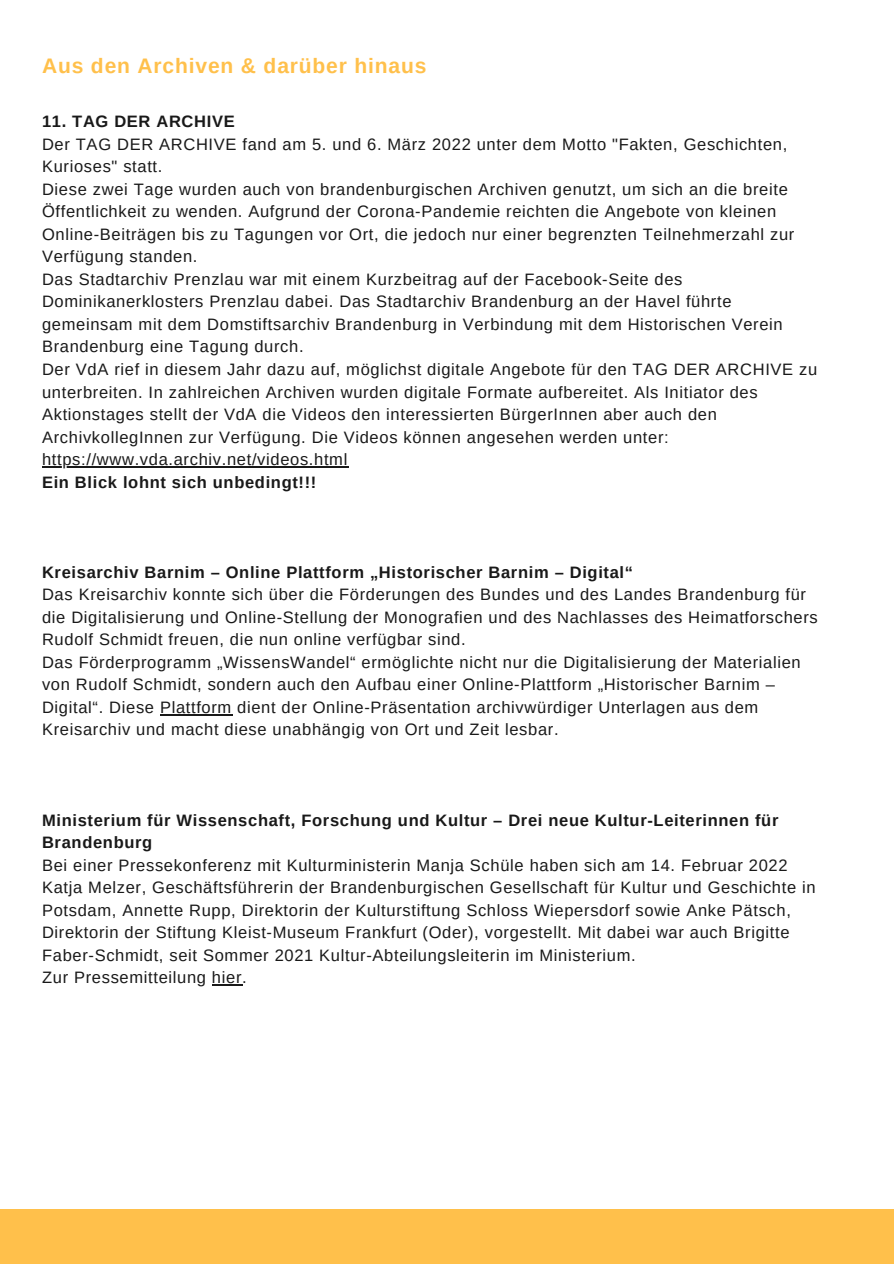
<style>
.page{position:relative;width:894px;height:1264px;background:#fff}
.page>*{position:absolute;margin:0;border:0;box-sizing:border-box;transform-origin:0 0}
.t1{font:700 21px "Arimo";letter-spacing:.04em;color:#ffc04b}
.t2{font:16.5px/22.5px "Arimo";letter-spacing:.04em;color:#191919}
.t3{font:700 16.5px/22.5px "Arimo";letter-spacing:.04em;color:#191919}
</style>
<div class="page">
<div style="left:0;top:1209px;width:893px;height:54px;background:#ffc04b"></div>
<hr style="left:42px;top:466px;width:306px;height:1px;background:#191919">
<hr style="left:160px;top:714px;width:72px;height:1px;background:#191919">
<hr style="left:212px;top:984px;width:30px;height:1px;background:#191919">
<p class="t1" style="left:42px;top:54px;width:386px">Aus den Archiven &amp; darüber hinaus</p>
<p class="t3" style="left:42px;top:110px;width:194px">11. TAG DER ARCHIVE</p>
<p class="t2" style="left:42px;top:133px;width:776px">Der TAG DER ARCHIVE fand am 5. und 6. März 2022 unter dem Motto "Fakten, Geschichten, Kurioses" statt.<br>Diese zwei Tage wurden auch von brandenburgischen Archiven genutzt, um sich an die breite Öffentlichkeit zu wenden. Aufgrund der Corona-Pandemie reichten die Angebote von kleinen Online-Beiträgen bis zu Tagungen vor Ort, die jedoch nur einer begrenzten Teilnehmerzahl zur Verfügung standen.<br>Das Stadtarchiv Prenzlau war mit einem Kurzbeitrag auf der Facebook-Seite des Dominikanerklosters Prenzlau dabei. Das Stadtarchiv Brandenburg an der Havel führte gemeinsam mit dem Domstiftsarchiv Brandenburg in Verbindung mit dem Historischen Verein Brandenburg eine Tagung durch.<br>Der VdA rief in diesem Jahr dazu auf, möglichst digitale Angebote für den TAG DER ARCHIVE zu unterbreiten. In zahlreichen Archiven wurden digitale Formate aufbereitet. Als Initiator des Aktionstages stellt der VdA die Videos den interessierten BürgerInnen aber auch den ArchivkollegInnen zur Verfügung. Die Videos können angesehen werden unter: https://www.vda.archiv.net/videos.html</p>
<p class="t3" style="left:42px;top:470px;width:276px">Ein Blick lohnt sich unbedingt!!!</p>
<p class="t3" style="left:42px;top:561px;width:592px">Kreisarchiv Barnim – Online Plattform „Historischer Barnim – Digital“</p>
<p class="t2" style="left:42px;top:583px;width:777px">Das Kreisarchiv konnte sich über die Förderungen des Bundes und des Landes Brandenburg für die Digitalisierung und Online-Stellung der Monografien und des Nachlasses des Heimatforschers Rudolf Schmidt freuen, die nun online verfügbar sind.<br>Das Förderprogramm „WissensWandel“ ermöglichte nicht nur die Digitalisierung der Materialien von Rudolf Schmidt, sondern auch den Aufbau einer Online-Plattform „Historischer Barnim – Digital“. Diese Plattform dient der Online-Präsentation archivwürdiger Unterlagen aus dem Kreisarchiv und macht diese unabhängig von Ort und Zeit lesbar.</p>
<p class="t3" style="left:42px;top:808px;width:737px">Ministerium für Wissenschaft, Forschung und Kultur – Drei neue Kultur-Leiterinnen für<br>Brandenburg</p>
<p class="t2" style="left:42px;top:853px;width:774px">Bei einer Pressekonferenz mit Kulturministerin Manja Schüle haben sich am 14. Februar 2022<br>Katja Melzer, Geschäftsführerin der Brandenburgischen Gesellschaft für Kultur und Geschichte in Potsdam, Annette Rupp, Direktorin der Kulturstiftung Schloss Wiepersdorf sowie Anke Pätsch, Direktorin der Stiftung Kleist-Museum Frankfurt (Oder), vorgestellt. Mit dabei war auch Brigitte Faber-Schmidt, seit Sommer 2021 Kultur-Abteilungsleiterin im Ministerium.<br>Zur Pressemitteilung hier.</p>
</div>
